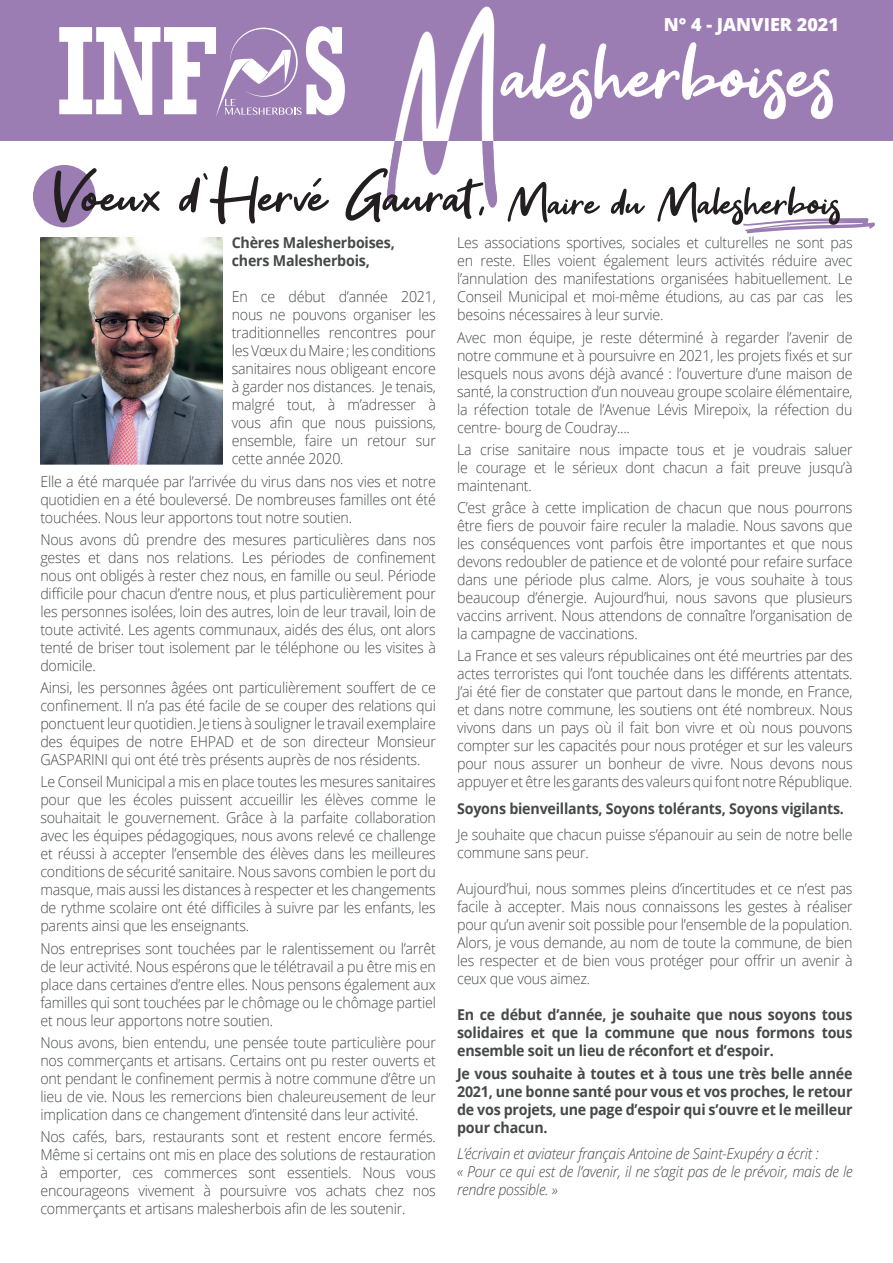
<style>
.page{position:relative;width:893px;height:1263px;background:#fff}
.page>*{position:absolute;margin:0;border:0;box-sizing:border-box;transform-origin:0 0}
.t1{font:108px "Get Show";color:#fff}
.t2{font:72px "Get Show";color:#231f20}
.t3{font:800 18px "Open Sans";color:#fff}
.t4{font:300 15px/18px "Open Sans";letter-spacing:-.015em;color:#46484a;text-align:justify;scale:.95 1}
.t5{font:700 15px/18px "Open Sans";letter-spacing:-.015em;color:#46484a;text-align:justify;scale:.95 1}
.t6{font:italic 300 15px/18px "Open Sans";letter-spacing:-.015em;color:#46484a;scale:.95 1}
.s1{font-family:"Rockwell";font-weight:700;font-size:128.25px}
.s2{font-size:54px}
</style>
<div class="page">
<img style="left:371px;top:140px;width:144px;height:68px">
<svg style="left:743px;top:218px;width:132px;height:19px"></svg>
<div style="left:33px;top:165px;width:62px;height:62px;background:#9c7db3;border-radius:50%"></div>
<img style="left:40px;top:237px;width:183px;height:228px">
<div style="left:0;top:0;width:893px;height:140px;background:#9c7db3"></div>
<img style="left:395px;top:6px;width:100px;height:134px">
<svg style="left:216px;top:28px;width:86px;height:88px"></svg>
<p class="t3" style="left:664px;top:11px;width:177px">N° 4 - JANVIER 2021</p>
<p class="t1" style="left:57px;top:14px;width:780px"><span class="s1">INF S</span> alesherboises</p>
<p class="t2" style="left:54px;top:156px;width:789px">Voeux d’Hervé Gaurat, <span class="s2">Maire du Malesherbois</span></p>
<p class="t5" style="left:232px;top:233px;width:173px">Chères Malesherboises,</p>
<p class="t5" style="left:232px;top:251px;width:147px">chers Malesherbois,</p>
<p class="t4" style="left:232px;top:287px;width:216px">En ce début d’année 2021, nous ne pouvons organiser les traditionnelles rencontres pour les Vœux du Maire ; les conditions sanitaires nous obligeant encore à garder nos distances. Je tenais, malgré tout, à m’adresser à vous afin que nous puissions, ensemble, faire un retour sur cette année 2020.</p>
<p class="t4" style="left:40px;top:472px;width:418px">Elle a été marquée par l’arrivée du virus dans nos vies et notre quotidien en a été bouleversé. De nombreuses familles ont été touchées. Nous leur apportons tout notre soutien.</p>
<p class="t4" style="left:40px;top:530px;width:418px">Nous avons dû prendre des mesures particulières dans nos gestes et dans nos relations. Les périodes de confinement nous ont obligés à rester chez nous, en famille ou seul. Période difficile pour chacun d’entre nous, et plus particulièrement pour les personnes isolées, loin des autres, loin de leur travail, loin de toute activité. Les agents communaux, aidés des élus, ont alors tenté de briser tout isolement par le téléphone ou les visites à domicile.</p>
<p class="t4" style="left:40px;top:678px;width:418px">Ainsi, les personnes âgées ont particulièrement souffert de ce confinement. Il n’a pas été facile de se couper des relations qui ponctuent leur quotidien. Je tiens à souligner le travail exemplaire des équipes de notre EHPAD et de son directeur Monsieur GASPARINI qui ont été très présents auprès de nos résidents.</p>
<p class="t4" style="left:40px;top:772px;width:418px">Le Conseil Municipal a mis en place toutes les mesures sanitaires pour que les écoles puissent accueillir les élèves comme le souhaitait le gouvernement. Grâce à la parfaite collaboration avec les équipes pédagogiques, nous avons relevé ce challenge et réussi à accepter l’ensemble des élèves dans les meilleures conditions de sécurité sanitaire. Nous savons combien le port du masque, mais aussi les distances à respecter et les changements de rythme scolaire ont été difficiles à suivre par les enfants, les parents ainsi que les enseignants.</p>
<p class="t4" style="left:40px;top:939px;width:418px">Nos entreprises sont touchées par le ralentissement ou l’arrêt de leur activité. Nous espérons que le télétravail a pu être mis en place dans certaines d’entre elles. Nous pensons également aux familles qui sont touchées par le chômage ou le chômage partiel et nous leur apportons notre soutien.</p>
<p class="t4" style="left:40px;top:1033px;width:418px">Nous avons, bien entendu, une pensée toute particulière pour nos commerçants et artisans. Certains ont pu rester ouverts et ont pendant le confinement permis à notre commune d’être un lieu de vie. Nous les remercions bien chaleureusement de leur implication dans ce changement d’intensité dans leur activité.</p>
<p class="t4" style="left:40px;top:1127px;width:418px">Nos cafés, bars, restaurants sont et restent encore fermés.<br>Même si certains ont mis en place des solutions de restauration à emporter, ces commerces sont essentiels. Nous vous encourageons vivement à poursuivre vos achats chez nos commerçants et artisans malesherbois afin de les soutenir.</p>
<p class="t4" style="left:457px;top:233px;width:418px">Les associations sportives, sociales et culturelles ne sont pas en reste. Elles voient également leurs activités réduire avec l’annulation des manifestations organisées habituellement. Le Conseil Municipal et moi-même étudions, au cas par cas les besoins nécessaires à leur survie.</p>
<p class="t4" style="left:457px;top:328px;width:418px">Avec mon équipe, je reste déterminé à regarder l’avenir de notre commune et à poursuivre en 2021, les projets fixés et sur lesquels nous avons déjà avancé : l’ouverture d’une maison de santé, la construction d’un nouveau groupe scolaire élémentaire, la réfection totale de l’Avenue Lévis Mirepoix, la réfection du centre- bourg de Coudray....</p>
<p class="t4" style="left:457px;top:440px;width:418px">La crise sanitaire nous impacte tous et je voudrais saluer le courage et le sérieux dont chacun a fait preuve jusqu’à maintenant.</p>
<p class="t4" style="left:457px;top:498px;width:418px">C’est grâce à cette implication de chacun que nous pourrons être fiers de pouvoir faire reculer la maladie. Nous savons que les conséquences vont parfois être importantes et que nous devons redoubler de patience et de volonté pour refaire surface dans une période plus calme. Alors, je vous souhaite à tous beaucoup d’énergie. Aujourd’hui, nous savons que plusieurs vaccins arrivent. Nous attendons de connaître l’organisation de la campagne de vaccinations.</p>
<p class="t4" style="left:457px;top:646px;width:418px">La France et ses valeurs républicaines ont été meurtries par des actes terroristes qui l’ont touchée dans les différents attentats.<br>J’ai été fier de constater que partout dans le monde, en France, et dans notre commune, les soutiens ont été nombreux. Nous vivons dans un pays où il fait bon vivre et où nous pouvons compter sur les capacités pour nous protéger et sur les valeurs pour nous assurer un bonheur de vivre. Nous devons nous appuyer et être les garants des valeurs qui font notre République.</p>
<p class="t5" style="left:457px;top:799px;width:409px">Soyons bienveillants, Soyons tolérants, Soyons vigilants.</p>
<p class="t4" style="left:457px;top:825px;width:418px">Je souhaite que chacun puisse s’épanouir au sein de notre belle commune sans peur.</p>
<p class="t4" style="left:457px;top:879px;width:418px">Aujourd’hui, nous sommes pleins d’incertitudes et ce n’est pas facile à accepter. Mais nous connaissons les gestes à réaliser pour qu’un avenir soit possible pour l’ensemble de la population.</p>
<p class="t4" style="left:457px;top:933px;width:418px">Alors, je vous demande, au nom de toute la commune, de bien les respecter et de bien vous protéger pour offrir un avenir à ceux que vous aimez.</p>
<p class="t5" style="left:457px;top:1005px;width:418px">En ce début d’année, je souhaite que nous soyons tous solidaires et que la commune que nous formons tous ensemble soit un lieu de réconfort et d’espoir.</p>
<p class="t5" style="left:457px;top:1064px;width:418px">Je vous souhaite à toutes et à tous une très belle année 2021, une bonne santé pour vous et vos proches, le retour de vos projets, une page d’espoir qui s’ouvre et le meilleur pour chacun.</p>
<p class="t6" style="left:457px;top:1144px;width:382px">L’écrivain et aviateur français Antoine de Saint-Exupéry a écrit :</p>
<p class="t6" style="left:457px;top:1162px;width:418px">« Pour ce qui est de l’avenir, il ne s’agit pas de le prévoir, mais de le rendre possible. »</p>
</div>
